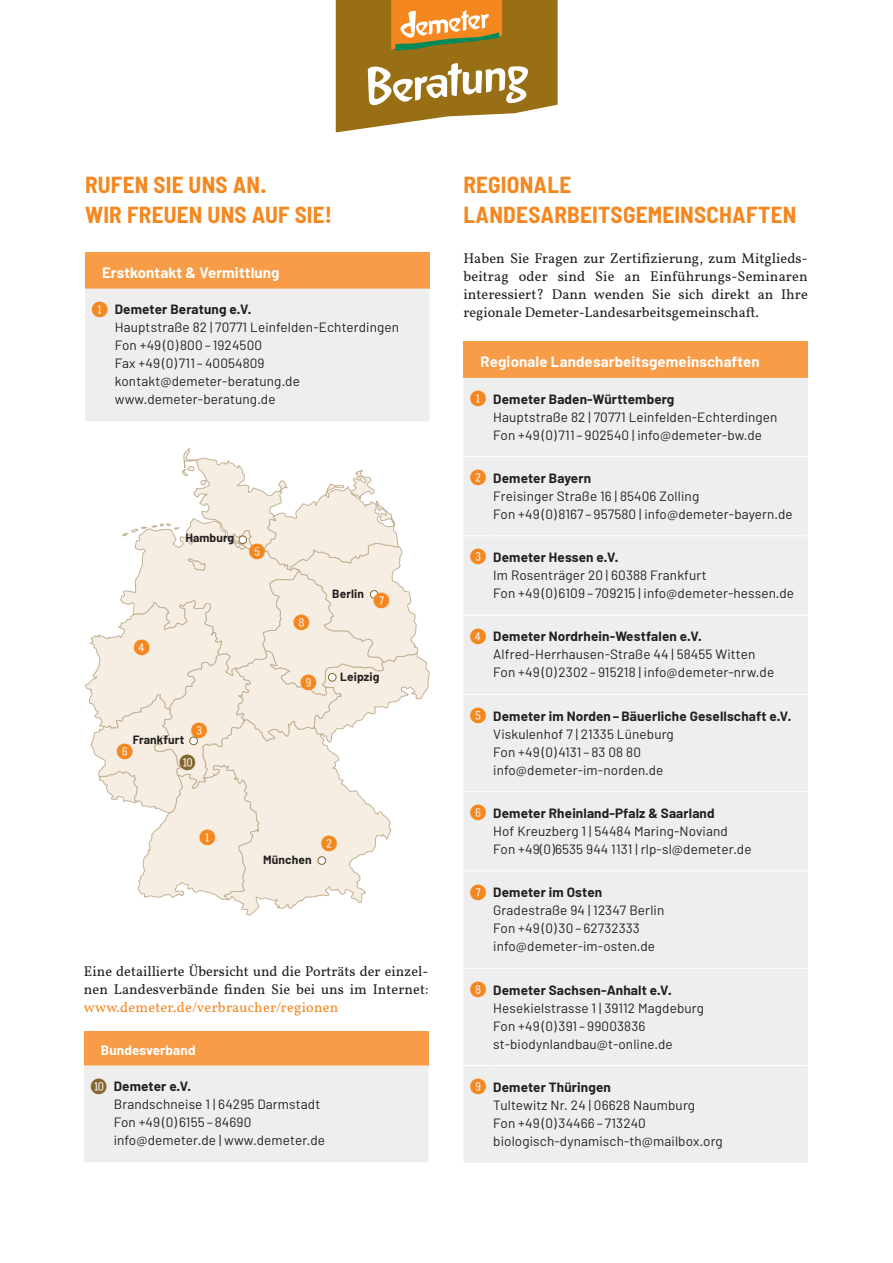
<style>
.page{position:relative;width:893px;height:1263px;background:#fff}
.page>*{position:absolute;margin:0;border:0;box-sizing:border-box;transform-origin:0 0}
.t1{font:700 semi-condensed 23.25px/30px "Barlow";letter-spacing:.01em;color:#f5871f}
.t2{font:21px "Fyra Numeric Circle Closed";color:#f5871f}
.t3{font:21px "Fyra Numeric Circle Closed";color:#83652e}
.t4{font:700 15px "Barlow";letter-spacing:.01em;color:#fff}
.t5{font:14.25px/18px "Demeter Vollkorn";color:#231f20;text-align:justify}
.t6{font:14.25px "Demeter Vollkorn";letter-spacing:.02em;color:#f5871f}
.t7{font:13.5px/18px "Barlow";letter-spacing:.01em;color:#231f20}
.t8{font:700 13.5px "Barlow";letter-spacing:.01em;color:#fff}
.t9{font:700 12px "Barlow";letter-spacing:.01em;color:#231f20}
.s1{font-family:"Fyra Numeric Circle Closed";font-size:21px;color:#f5871f}
.s2{font-weight:700}
.s3{font-family:"Fyra Numeric Circle Closed";font-size:21px;color:#83652e}
</style>
<div class="page">
<svg style="left:85px;top:448px;width:345px;height:468px"></svg>
<div style="left:370px;top:591px;width:8px;height:7px;background:#fff;border-radius:50%"></div>
<div style="left:370px;top:590px;width:8px;height:8px;border:1px solid #83652e;border-radius:50%"></div>
<div style="left:328px;top:673px;width:8px;height:8px;background:#fff;border-radius:50%"></div>
<div style="left:328px;top:673px;width:8px;height:8px;border:1px solid #83652e;border-radius:50%"></div>
<div style="left:190px;top:737px;width:7px;height:8px;background:#fff;border-radius:50%"></div>
<div style="left:189px;top:737px;width:9px;height:8px;border:1px solid #83652e;border-radius:50%"></div>
<div style="left:318px;top:857px;width:8px;height:7px;background:#fff;border-radius:50%"></div>
<div style="left:318px;top:856px;width:8px;height:9px;border:1px solid #83652e;border-radius:50%"></div>
<div style="left:239px;top:536px;width:8px;height:8px;background:#fff;border-radius:50%"></div>
<div style="left:239px;top:536px;width:8px;height:8px;border:1px solid #83652e;border-radius:50%"></div>
<svg style="left:336px;top:0;width:222px;height:132px"></svg>
<div style="left:84px;top:1031px;width:344px;height:34px;background:#f89c48"></div>
<div style="left:84px;top:1065px;width:344px;height:97px;background:#eeeeef"></div>
<div style="left:463px;top:342px;width:345px;height:36px;background:#f89c48"></div>
<div style="left:464px;top:378px;width:344px;height:785px;background:#eeeeef"></div>
<hr style="left:463px;top:456px;width:30px;height:1px;background:#fff">
<hr style="left:493px;top:456px;width:315px;height:1px;background:#fff">
<hr style="left:463px;top:536px;width:30px;height:1px;background:#fff">
<hr style="left:493px;top:536px;width:315px;height:1px;background:#fff">
<hr style="left:463px;top:615px;width:30px;height:1px;background:#fff">
<hr style="left:493px;top:615px;width:315px;height:1px;background:#fff">
<hr style="left:463px;top:694px;width:30px;height:1px;background:#fff">
<hr style="left:493px;top:694px;width:315px;height:1px;background:#fff">
<hr style="left:463px;top:791px;width:30px;height:1px;background:#fff">
<hr style="left:493px;top:791px;width:315px;height:1px;background:#fff">
<hr style="left:463px;top:871px;width:30px;height:1px;background:#fff">
<hr style="left:493px;top:871px;width:315px;height:1px;background:#fff">
<hr style="left:463px;top:968px;width:30px;height:1px;background:#fff">
<hr style="left:493px;top:968px;width:315px;height:1px;background:#fff">
<hr style="left:463px;top:1065px;width:30px;height:1px;background:#fff">
<hr style="left:493px;top:1065px;width:315px;height:1px;background:#fff">
<div style="left:85px;top:252px;width:344px;height:37px;background:#f89c48"></div>
<div style="left:85px;top:289px;width:344px;height:132px;background:#eeeeef"></div>
<h1 class="t1" style="left:85px;top:169px;width:248px">RUFEN SIE UNS AN.<br>WIR FREUEN UNS AUF SIE!</h1>
<p class="t4" style="left:102px;top:263px;width:179px">Erstkontakt &amp; Vermittlung</p>
<p class="t7" style="left:115px;top:300px;width:286px;text-indent:-24px"><span class="s1">1</span> <span class="s2">Demeter Beratung e.V.<br></span>Hauptstraße 82 | 70771 Leinfelden-Echterdingen<br>Fon +49 (0) 800 – 1924500<br>Fax +49 (0) 711 – 40054809 kontakt@demeter-beratung.de www.demeter-beratung.de</p>
<p class="t9" style="left:185px;top:530px;width:50px">Hamburg</p>
<h2 class="t2" style="left:249px;top:540px;width:19px">5</h2>
<h2 class="t2" style="left:133px;top:635px;width:19px">4</h2>
<h2 class="t2" style="left:190px;top:719px;width:19px">3</h2>
<p class="t9" style="left:133px;top:732px;width:53px">Frankfurt</p>
<h2 class="t2" style="left:116px;top:740px;width:19px">6</h2>
<h2 class="t3" style="left:179px;top:750px;width:19px">q</h2>
<h2 class="t2" style="left:293px;top:610px;width:19px">8</h2>
<p class="t9" style="left:332px;top:586px;width:33px">Berlin</p>
<h2 class="t2" style="left:373px;top:588px;width:19px">7</h2>
<h2 class="t2" style="left:300px;top:670px;width:19px">9</h2>
<p class="t9" style="left:340px;top:669px;width:41px">Leipzig</p>
<h2 class="t2" style="left:199px;top:825px;width:19px">1</h2>
<p class="t9" style="left:263px;top:852px;width:50px">München</p>
<h2 class="t2" style="left:321px;top:832px;width:19px">2</h2>
<p class="t5" style="left:84px;top:961px;width:346px">Eine detaillierte Übersicht und die Porträts der einzel&shy;nen Landesverbände finden Sie bei uns im Internet:</p>
<p class="t6" style="left:84px;top:997px;width:256px">www.demeter.de/verbraucher/regionen</p>
<p class="t8" style="left:101px;top:1042px;width:96px">Bundesverband</p>
<p class="t7" style="left:114px;top:1077px;width:213px;text-indent:-24px"><span class="s3">q</span> <span class="s2">Demeter e.V.<br></span>Brandschneise 1 | 64295 Darmstadt<br>Fon +49 (0) 6155 – 84690 info@demeter.de | www.demeter.de</p>
<h1 class="t1" style="left:463px;top:169px;width:334px">REGIONALE<br>LANDESARBEITSGEMEINSCHAFTEN</h1>
<p class="t5" style="left:463px;top:248px;width:346px">Haben Sie Fragen zur Zertifizierung, zum Mitglieds&shy;beitrag oder sind Sie an Einführungs-Seminaren interessiert? Dann wenden Sie sich direkt an Ihre regionale Demeter-Landesarbeitsgemeinschaft.</p>
<p class="t4" style="left:480px;top:352px;width:281px">Regionale Landesarbeitsgemeinschaften</p>
<p class="t7" style="left:493px;top:389px;width:286px;text-indent:-24px"><span class="s1">1</span> <span class="s2">Demeter Baden-Württemberg<br></span>Hauptstraße 82 | 70771 Leinfelden-Echterdingen<br>Fon +49 (0) 711 – 902540 | info@demeter-bw.de</p>
<p class="t7" style="left:493px;top:469px;width:301px;text-indent:-24px"><span class="s1">2</span> <span class="s2">Demeter Bayern<br></span>Freisinger Straße 16 | 85406 Zolling<br>Fon +49 (0) 8167 – 957580 | info@demeter-bayern.de</p>
<p class="t7" style="left:493px;top:548px;width:302px;text-indent:-24px"><span class="s1">3</span> <span class="s2">Demeter Hessen e.V.<br></span>Im Rosenträger 20 | 60388 Frankfurt<br>Fon +49 (0) 6109 – 709215 | info@demeter-hessen.de</p>
<p class="t7" style="left:493px;top:627px;width:282px;text-indent:-24px"><span class="s1">4</span> <span class="s2">Demeter Nordrhein-Westfalen e.V.<br></span>Alfred-Herrhausen-Straße 44 | 58455 Witten<br>Fon +49 (0) 2302 – 915218 | info@demeter-nrw.de</p>
<p class="t7" style="left:493px;top:706px;width:300px;text-indent:-24px"><span class="s1">5</span> <span class="s2">Demeter im Norden –Bäuerliche Gesellschaft e.V.<br></span>Viskulenhof 7 | 21335 Lüneburg<br>Fon +49 (0) 4131 – 83 08 80 info@demeter-im-norden.de</p>
<p class="t7" style="left:493px;top:804px;width:260px;text-indent:-24px"><span class="s1">6</span> <span class="s2">Demeter Rheinland-Pfalz &amp; Saarland<br></span>Hof Kreuzberg 1 | 54484 Maring-Noviand<br>Fon +49(0)6535 944 1131 | rlp-sl@demeter.de</p>
<p class="t7" style="left:493px;top:883px;width:173px;text-indent:-24px"><span class="s1">7</span> <span class="s2">Demeter im Osten<br></span>Gradestraße 94 | 12347 Berlin<br>Fon +49 (0) 30 – 62732333 info@demeter-im-osten.de</p>
<p class="t7" style="left:493px;top:980px;width:212px;text-indent:-24px"><span class="s1">8</span> <span class="s2">Demeter Sachsen-Anhalt e.V.<br></span>Hesekielstrasse 1 | 39112 Magdeburg<br>Fon +49 (0) 391 – 99003836 st-biodynlandbau@t-online.de</p>
<p class="t7" style="left:493px;top:1077px;width:231px;text-indent:-24px"><span class="s1">9</span> <span class="s2">Demeter Thüringen<br></span>Tultewitz Nr. 24 | 06628 Naumburg<br>Fon +49 (0) 34466 – 713240 biologisch-dynamisch-th@mailbox.org</p>
</div>
